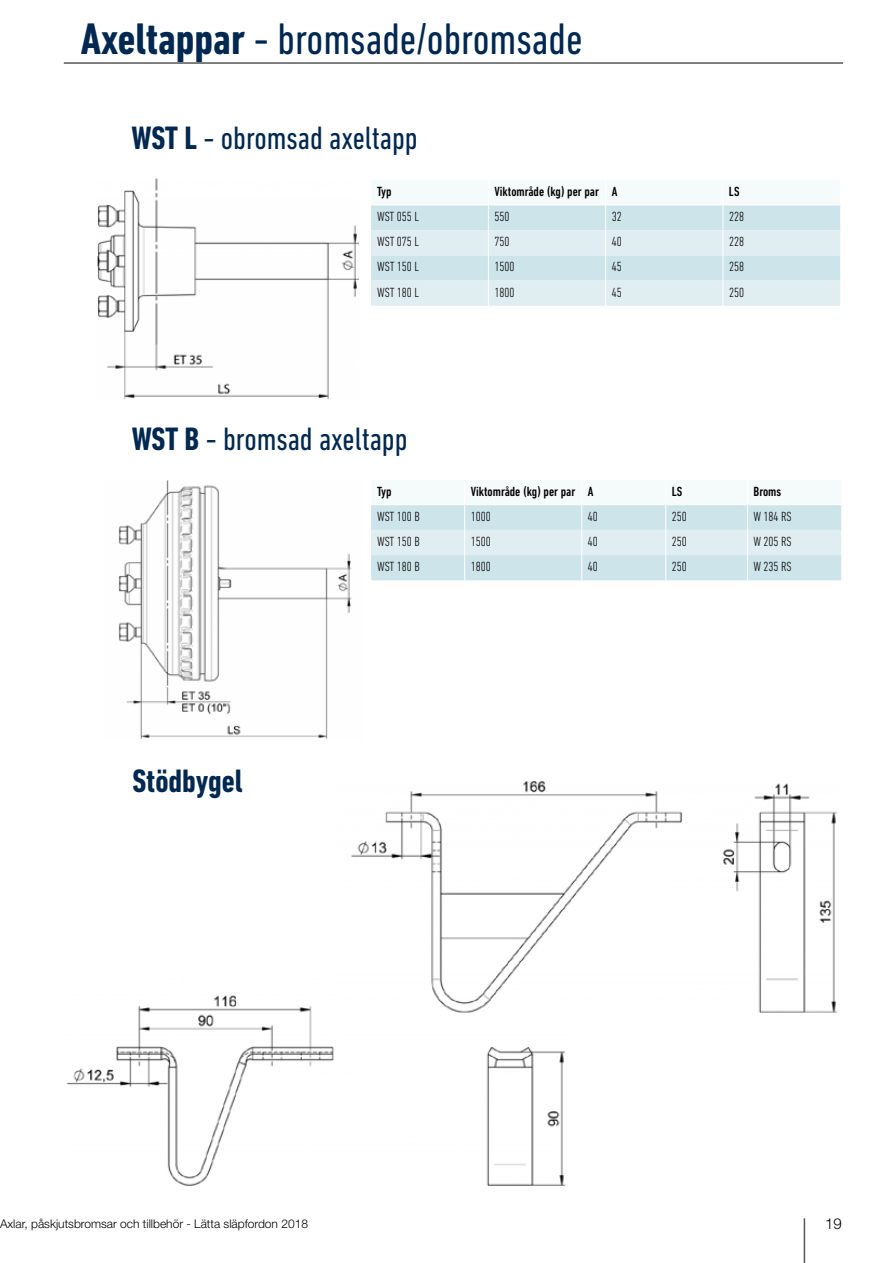
<style>
.page{position:relative;width:893px;height:1263px;background:#fff}
.page>*{position:absolute;margin:0;border:0;box-sizing:border-box;transform-origin:0 0}
.t1{font:condensed 45px "DIN Next LT Pro";color:#002851}
.t2{font:condensed 33px "DIN Next LT Pro";color:#002851}
.t3{font:700 condensed 33px "DIN Next LT Pro";color:#002851}
.t4{font:300 15px "Helvetica Neue LT Pro";color:#000}
.t5{font:300 condensed 13.5px "DIN Next LT Pro";color:#000}
.t6{font:500 condensed 13.5px "DIN Next LT Pro";color:#000}
.t7{font:300 12px "Helvetica Neue LT Pro";color:#000}
.s1{font-weight:700}
</style>
<div class="page">
<hr style="left:64px;top:62px;width:779px;height:2px;background:#575756">
<hr style="left:804px;top:1218px;width:1px;height:45px;background:#575756">
<img style="left:66px;top:995px;width:500px;height:191px">
<svg style="left:371px;top:206px;width:470px;height:100px;background:#d7e9ee"></svg>
<svg style="left:371px;top:505px;width:471px;height:75px;background:#d4e7ec"></svg>
<img style="left:98px;top:179px;width:261px;height:220px">
<img style="left:118px;top:480px;width:234px;height:259px">
<img style="left:336px;top:781px;width:501px;height:246px">
<h1 class="t1" style="left:81px;top:13px;width:503px"><span class="s1">Axeltappar</span> - bromsade/obromsade</h1>
<h2 class="t2" style="left:132px;top:119px;width:288px"><span class="s1">WST L</span> - obromsad axeltapp</h2>
<p class="t6" style="left:377px;top:184px;width:16px">Typ</p>
<p class="t6" style="left:494px;top:184px;width:124px">Viktområde (kg) per par A</p>
<p class="t6" style="left:729px;top:184px;width:12px">LS</p>
<p class="t5" style="left:377px;top:209px;width:43px">WST 055 L</p>
<p class="t5" style="left:494px;top:209px;width:17px">550</p>
<p class="t5" style="left:612px;top:209px;width:12px">32</p>
<p class="t5" style="left:729px;top:209px;width:17px">228</p>
<p class="t5" style="left:377px;top:234px;width:43px">WST 075 L</p>
<p class="t5" style="left:494px;top:234px;width:17px">750</p>
<p class="t5" style="left:612px;top:234px;width:12px">40</p>
<p class="t5" style="left:729px;top:234px;width:17px">228</p>
<p class="t5" style="left:377px;top:259px;width:43px">WST 150 L</p>
<p class="t5" style="left:494px;top:259px;width:22px">1500</p>
<p class="t5" style="left:612px;top:259px;width:12px">45</p>
<p class="t5" style="left:729px;top:259px;width:17px">258</p>
<p class="t5" style="left:377px;top:284px;width:43px">WST 180 L</p>
<p class="t5" style="left:494px;top:284px;width:22px">1800</p>
<p class="t5" style="left:612px;top:284px;width:12px">45</p>
<p class="t5" style="left:729px;top:284px;width:17px">250</p>
<h2 class="t2" style="left:132px;top:420px;width:277px"><span class="s1">WST B</span> - bromsad axeltapp</h2>
<h2 class="t3" style="left:132px;top:762px;width:112px">Stödbygel</h2>
<p class="t6" style="left:377px;top:483px;width:16px">Typ</p>
<p class="t6" style="left:471px;top:483px;width:124px">Viktområde (kg) per par A</p>
<p class="t6" style="left:672px;top:483px;width:12px">LS</p>
<p class="t6" style="left:754px;top:483px;width:29px">Broms</p>
<p class="t5" style="left:377px;top:509px;width:44px">WST 100 B</p>
<p class="t5" style="left:471px;top:509px;width:22px">1000</p>
<p class="t5" style="left:588px;top:509px;width:12px">40</p>
<p class="t5" style="left:672px;top:509px;width:17px">250</p>
<p class="t5" style="left:754px;top:509px;width:40px">W 184 RS</p>
<p class="t5" style="left:377px;top:534px;width:44px">WST 150 B</p>
<p class="t5" style="left:471px;top:534px;width:22px">1500</p>
<p class="t5" style="left:588px;top:534px;width:12px">40</p>
<p class="t5" style="left:672px;top:534px;width:17px">250</p>
<p class="t5" style="left:754px;top:534px;width:40px">W 205 RS</p>
<p class="t5" style="left:377px;top:559px;width:44px">WST 180 B</p>
<p class="t5" style="left:471px;top:559px;width:22px">1800</p>
<p class="t5" style="left:588px;top:559px;width:12px">40</p>
<p class="t5" style="left:672px;top:559px;width:17px">250</p>
<p class="t5" style="left:754px;top:559px;width:40px">W 235 RS</p>
<p class="t7" style="left:0;top:1216px;width:310px">Axlar, påskjutsbromsar och tillbehör - Lätta släpfordon 2018</p>
<p class="t4" style="left:825px;top:1214px;width:18px">19</p>
</div>
